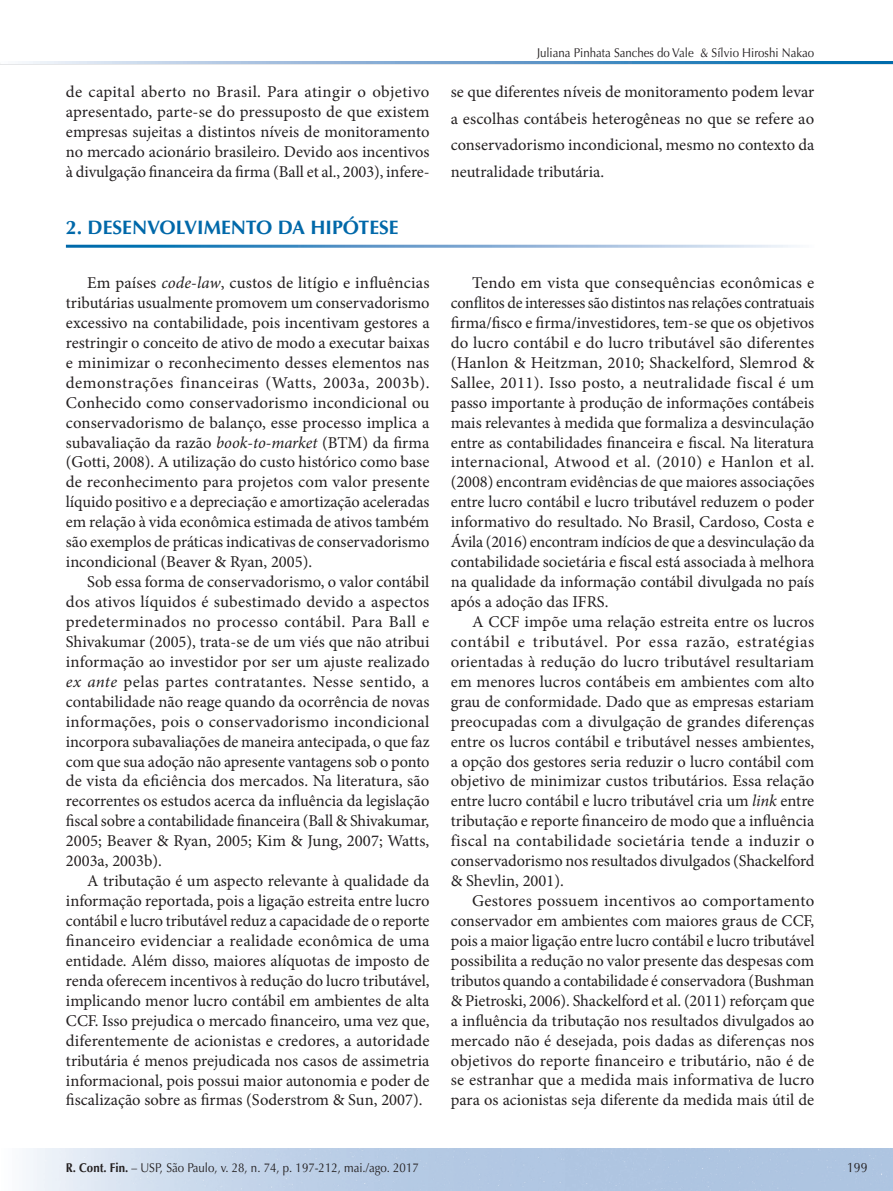
<style>
.page{position:relative;width:893px;height:1191px;background:#fff}
.page>*{position:absolute;margin:0;border:0;box-sizing:border-box;transform-origin:0 0}
.t1{font:700 19.5px "Optima LT Std";color:#0068a9}
.t2{font:16.5px/20px "Minion Pro";color:#231f20;text-align:justify}
.t3{font:13.5px "Optima LT Std";color:#231f20;scale:.9 1}
.t4{font:12.75px "Optima LT Std";color:#231f20;scale:.9 1}
.s1{font-style:italic}
.s2{font-weight:700}
</style>
<div class="page">
<svg style="left:22px;top:62px;width:871px;height:1px"></svg>
<svg style="left:22px;top:63px;width:871px;height:1px"></svg>
<p class="t4" style="left:537px;top:45px;width:310px">Juliana Pinhata Sanches do Vale &amp; Sílvio Hiroshi Nakao</p>
<p class="t2" style="left:66px;top:82px;width:365px">de capital aberto no Brasil. Para atingir o objetivo apresentado, parte-se do pressuposto de que existem empresas sujeitas a distintos níveis de monitoramento no mercado acionário brasileiro. Devido aos incentivos à divulgação financeira da firma (Ball et al., 2003), infere-</p>
<p class="t2" style="left:451px;top:78px;width:365px;line-height:26.7px">se que diferentes níveis de monitoramento podem levar a escolhas contábeis heterogêneas no que se refere ao conservadorismo incondicional, mesmo no contexto da neutralidade tributária.</p>
<p class="t1" style="left:66px;top:216px;width:334px">2. DESENVOLVIMENTO DA HIPÓTESE</p>
<p class="t2" style="left:66px;top:273px;width:365px;text-indent:21px">Em países <span class="s1">code-law</span>, custos de litígio e influências tributárias usualmente promovem um conservadorismo excessivo na contabilidade, pois incentivam gestores a restringir o conceito de ativo de modo a executar baixas e minimizar o reconhecimento desses elementos nas demonstrações financeiras (Watts, 2003a, 2003b).<br>Conhecido como conservadorismo incondicional ou conservadorismo de balanço, esse processo implica a subavaliação da razão <span class="s1">book-to-market</span> (BTM) da firma (Gotti, 2008). A utilização do custo histórico como base de reconhecimento para projetos com valor presente líquido positivo e a depreciação e amortização aceleradas em relação à vida econômica estimada de ativos também são exemplos de práticas indicativas de conservadorismo incondicional (Beaver &amp; Ryan, 2005).</p>
<p class="t2" style="left:66px;top:572px;width:365px;text-indent:21px">Sob essa forma de conservadorismo, o valor contábil dos ativos líquidos é subestimado devido a aspectos predeterminados no processo contábil. Para Ball e Shivakumar (2005), trata-se de um viés que não atribui informação ao investidor por ser um ajuste realizado <span class="s1">ex ante</span> pelas partes contratantes. Nesse sentido, a contabilidade não reage quando da ocorrência de novas informações, pois o conservadorismo incondicional incorpora subavaliações de maneira antecipada, o que faz com que sua adoção não apresente vantagens sob o ponto de vista da eficiência dos mercados. Na literatura, são recorrentes os estudos acerca da influência da legislação fiscal sobre a contabilidade financeira (Ball &amp; Shivakumar, 2005; Beaver &amp; Ryan, 2005; Kim &amp; Jung, 2007; Watts, 2003a, 2003b).</p>
<p class="t2" style="left:66px;top:871px;width:365px;text-indent:21px">A tributação é um aspecto relevante à qualidade da informação reportada, pois a ligação estreita entre lucro contábil e lucro tributável reduz a capacidade de o reporte financeiro evidenciar a realidade econômica de uma entidade. Além disso, maiores alíquotas de imposto de renda oferecem incentivos à redução do lucro tributável, implicando menor lucro contábil em ambientes de alta CCF. Isso prejudica o mercado financeiro, uma vez que, diferentemente de acionistas e credores, a autoridade tributária é menos prejudicada nos casos de assimetria informacional, pois possui maior autonomia e poder de fiscalização sobre as firmas (Soderstrom &amp; Sun, 2007).</p>
<p class="t2" style="left:451px;top:273px;width:365px;text-indent:21px">Tendo em vista que consequências econômicas e conflitos de interesses são distintos nas relações contratuais firma/fisco e firma/investidores, tem-se que os objetivos do lucro contábil e do lucro tributável são diferentes (Hanlon &amp; Heitzman, 2010; Shackelford, Slemrod &amp; Sallee, 2011). Isso posto, a neutralidade fiscal é um passo importante à produção de informações contábeis mais relevantes à medida que formaliza a desvinculação entre as contabilidades financeira e fiscal. Na literatura internacional, Atwood et al. (2010) e Hanlon et al. (2008) encontram evidências de que maiores associações entre lucro contábil e lucro tributável reduzem o poder informativo do resultado. No Brasil, Cardoso, Costa e Ávila (2016) encontram indícios de que a desvinculação da contabilidade societária e fiscal está associada à melhora na qualidade da informação contábil divulgada no país após a adoção das IFRS.</p>
<p class="t2" style="left:451px;top:612px;width:365px;text-indent:21px">A CCF impõe uma relação estreita entre os lucros contábil e tributável. Por essa razão, estratégias orientadas à redução do lucro tributável resultariam em menores lucros contábeis em ambientes com alto grau de conformidade. Dado que as empresas estariam preocupadas com a divulgação de grandes diferenças entre os lucros contábil e tributável nesses ambientes, a opção dos gestores seria reduzir o lucro contábil com objetivo de minimizar custos tributários. Essa relação entre lucro contábil e lucro tributável cria um <span class="s1">link</span> entre tributação e reporte financeiro de modo que a influência fiscal na contabilidade societária tende a induzir o conservadorismo nos resultados divulgados (Shackelford &amp; Shevlin, 2001).</p>
<p class="t2" style="left:451px;top:891px;width:365px;text-indent:21px">Gestores possuem incentivos ao comportamento conservador em ambientes com maiores graus de CCF, pois a maior ligação entre lucro contábil e lucro tributável possibilita a redução no valor presente das despesas com tributos quando a contabilidade é conservadora (Bushman &amp; Pietroski, 2006). Shackelford et al. (2011) reforçam que a influência da tributação nos resultados divulgados ao mercado não é desejada, pois dadas as diferenças nos objetivos do reporte financeiro e tributário, não é de se estranhar que a medida mais informativa de lucro para os acionistas seja diferente da medida mais útil de</p>
<p class="t4" style="left:66px;top:1160px;width:394px"><span class="s2">R. Cont. Fin.</span> – USP, São Paulo, v. 28, n. 74, p. 197-212, mai./ago. 2017</p>
<p class="t3" style="left:847px;top:1160px;width:24px">199</p>
</div>
